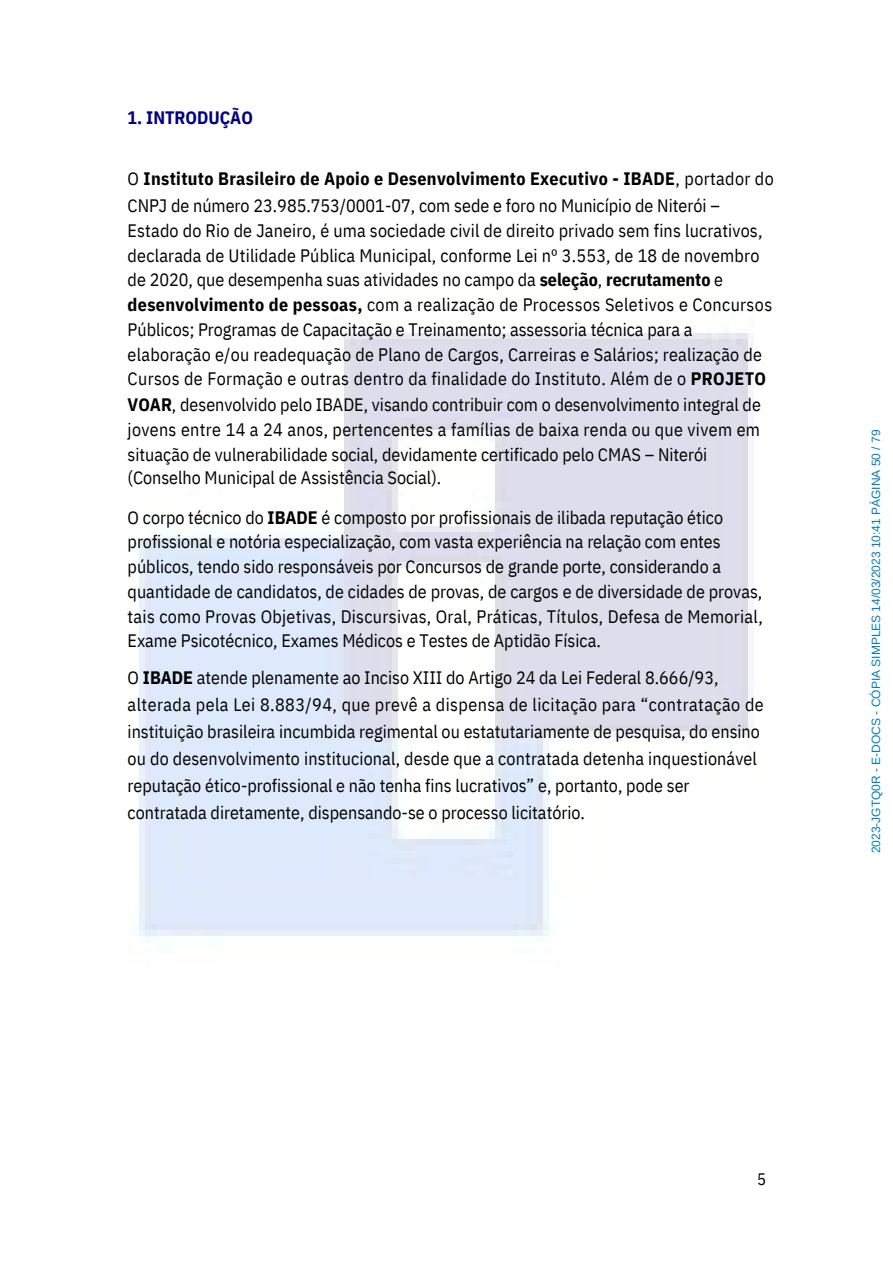
<style>
.page{position:relative;width:893px;height:1264px;background:#fff}
.page>*{position:absolute;margin:0;border:0;box-sizing:border-box;transform-origin:0 0}
.t1{font:18px/24.8px "IBM Plex Sans Cond";color:#000}
.t2{font:700 18px "IBM Plex Sans Cond";color:#000080}
.t3{font:16.5px "IBM Plex Sans Cond";color:#000}
.t4{font:12px "Arimo";color:#007cbf}
.s1{font-weight:700}
</style>
<div class="page">
<p class="t2" style="left:128px;top:106px;width:127px">1. INTRODUÇÃO</p>
<p class="t1" style="left:128px;top:165px;width:647px;line-height:27px">O <span class="s1">Instituto Brasileiro de Apoio e Desenvolvimento Executivo - IBADE</span>, portador do<br>CNPJ de número 23.985.753/0001-07, com sede e foro no Município de Niterói –</p>
<p class="t1" style="left:128px;top:218px;width:646px">Estado do Rio de Janeiro, é uma sociedade civil de direito privado sem fins lucrativos, declarada de Utilidade Pública Municipal, conforme Lei nº 3.553, de 18 de novembro de 2020, que desempenha suas atividades no campo da <span class="s1">seleção</span>, <span class="s1">recrutamento</span> e <span class="s1">desenvolvimento de pessoas,</span> com a realização de Processos Seletivos e Concursos Públicos; Programas de Capacitação e Treinamento; assessoria técnica para a elaboração e/ou readequação de Plano de Cargos, Carreiras e Salários; realização de Cursos de Formação e outras dentro da finalidade do Instituto. Além de o <span class="s1">PROJETO VOAR</span>, desenvolvido pelo IBADE, visando contribuir com o desenvolvimento integral de jovens entre 14 a 24 anos, pertencentes a famílias de baixa renda ou que vivem em situação de vulnerabilidade social, devidamente certificado pelo CMAS – Niterói (Conselho Municipal de Assistência Social).</p>
<p class="t1" style="left:128px;top:504px;width:636px">O corpo técnico do <span class="s1">IBADE</span> é composto por profissionais de ilibada reputação ético profissional e notória especialização, com vasta experiência na relação com entes públicos, tendo sido responsáveis por Concursos de grande porte, considerando a quantidade de candidatos, de cidades de provas, de cargos e de diversidade de provas, tais como Provas Objetivas, Discursivas, Oral, Práticas, Títulos, Defesa de Memorial, Exame Psicotécnico, Exames Médicos e Testes de Aptidão Física.</p>
<p class="t1" style="left:128px;top:664px;width:637px;line-height:27px">O <span class="s1">IBADE</span> atende plenamente ao Inciso XIII do Artigo 24 da Lei Federal 8.666/93, alterada pela Lei 8.883/94, que prevê a dispensa de licitação para “contratação de instituição brasileira incumbida regimental ou estatutariamente de pesquisa, do ensino ou do desenvolvimento institucional, desde que a contratada detenha inquestionável reputação ético-profissional e não tenha fins lucrativos” e, portanto, pode ser contratada diretamente, dispensando-se o processo licitatório.</p>
<p class="t4" style="left:869px;top:853px;width:425px;rotate:-90deg">2023-JGTQ0R - E-DOCS - CÓPIA SIMPLES 14/03/2023 10:41 PÁGINA 50 / 79</p>
<p class="t3" style="left:757px;top:1168px;width:10px">5</p>
</div>
